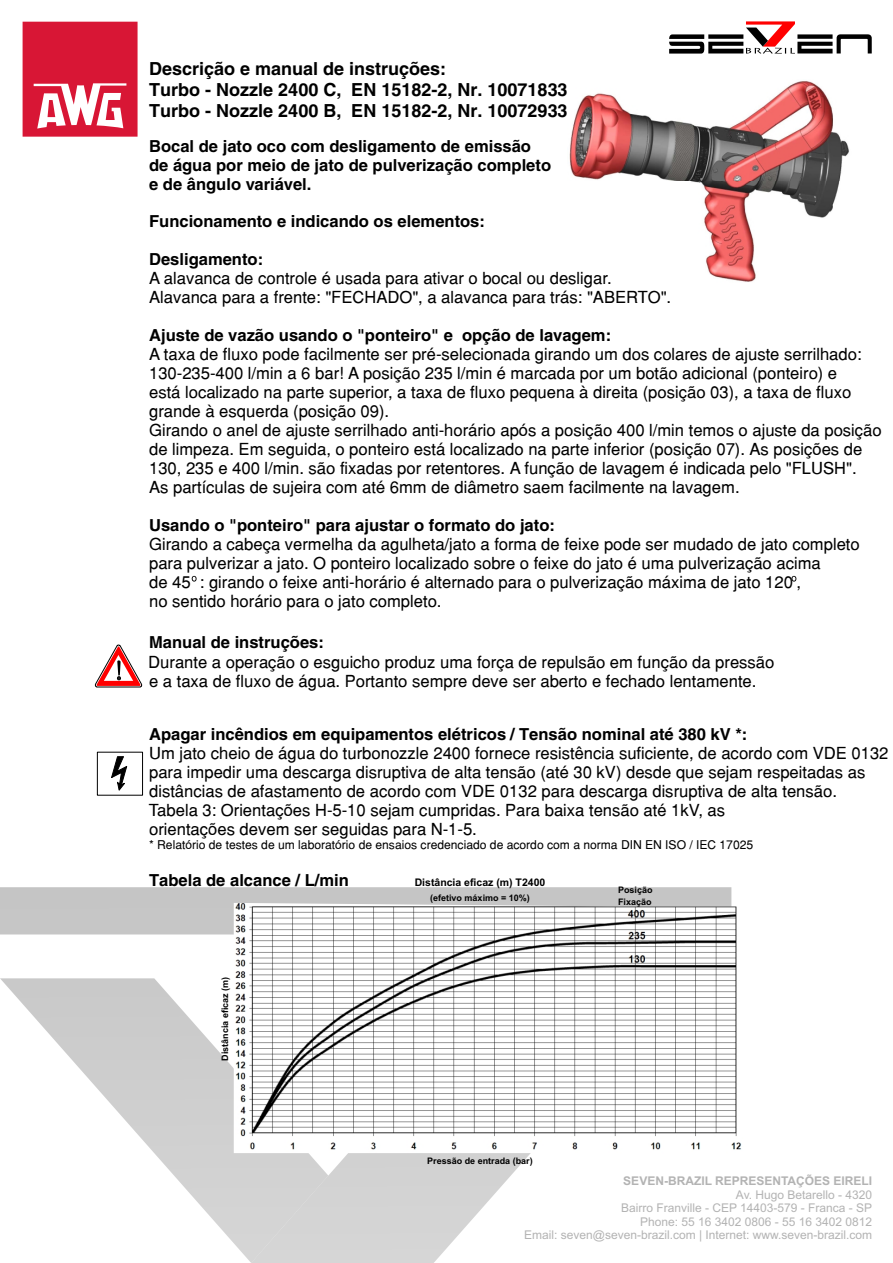
<style>
.page{position:relative;width:893px;height:1263px;background:#fff}
.page>*{position:absolute;margin:0;border:0;box-sizing:border-box;transform-origin:0 0}
.t1{font:700 18px/20.7px "Helvetica";color:#000}
.t2{font:16.5px/19px "Helvetica";color:#000}
.t3{font:700 16.5px/19px "Helvetica";color:#000}
.t4{font:12px/13.4px "Arial";color:#b3b3b3;text-align:right}
.t5{font:12px "Helvetica";color:#000}
.t6{font:700 12px "Arial";color:#b3b3b3}
.t7{font:700 10.5px "Arial";color:#000}
.t8{font:700 9px/11.6px "Arial";color:#000}
</style>
<div class="page">
<svg style="left:669px;top:21px;width:203px;height:33px"></svg>
<svg style="left:0;top:887px;width:731px;height:376px"></svg>
<svg style="left:0;top:978px;width:328px;height:285px"></svg>
<img style="left:234px;top:903px;width:508px;height:250px">
<svg style="left:95px;top:645px;width:47px;height:42px"></svg>
<div style="left:97px;top:752px;width:46px;height:43px;border:1px solid #000"></div>
<svg style="left:111px;top:756px;width:16px;height:34px"></svg>
<img style="left:569px;top:81px;width:280px;height:201px">
<svg style="left:192px;top:576px;width:5px;height:6px"></svg>
<svg style="left:791px;top:576px;width:5px;height:6px"></svg>
<div style="left:23px;top:22px;width:114px;height:114px;background:#d81635"></div>
<svg style="left:34px;top:83px;width:92px;height:46px"></svg>
<p class="t1" style="left:149px;top:59px;width:420px">Descrição e manual de instruções:<br>Turbo - Nozzle 2400 C, EN 15182-2, Nr. 10071833<br>Turbo - Nozzle 2400 B, EN 15182-2, Nr. 10072933</p>
<p class="t3" style="left:149px;top:138px;width:403px">Bocal de jato oco com desligamento de emissão de água por meio de jato de pulverização completo e de ângulo variável.</p>
<p class="t3" style="left:149px;top:213px;width:337px">Funcionamento e indicando os elementos:</p>
<p class="t3" style="left:149px;top:250px;width:116px">Desligamento:</p>
<p class="t2" style="left:149px;top:271px;width:523px">A alavanca de controle é usada para ativar o bocal ou desligar.<br>Alavanca para a frente: "FECHADO", a alavanca para trás: "ABERTO".</p>
<p class="t3" style="left:149px;top:326px;width:464px">Ajuste de vazão usando o "ponteiro" e opção de lavagem:</p>
<p class="t2" style="left:149px;top:346px;width:734px">A taxa de fluxo pode facilmente ser pré-selecionada girando um dos colares de ajuste serrilhado:<br>130-235-400 l/min a 6 bar! A posição 235 l/min é marcada por um botão adicional (ponteiro) e<br>está localizado na parte superior, a taxa de fluxo pequena à direita (posição 03), a taxa de fluxo grande à esquerda (posição 09).<br>Girando o anel de ajuste serrilhado anti-horário após a posição 400 l/min temos o ajuste da posição de limpeza. Em seguida, o ponteiro está localizado na parte inferior (posição 07). As posições de 130, 235 e 400 l/min. são fixadas por retentores. A função de lavagem é indicada pelo "FLUSH".<br>As partículas de sujeira com até 6mm de diâmetro saem facilmente na lavagem.</p>
<p class="t3" style="left:149px;top:516px;width:407px">Usando o "ponteiro" para ajustar o formato do jato:</p>
<p class="t2" style="left:149px;top:536px;width:712px">Girando a cabeça vermelha da agulheta/jato a forma de feixe pode ser mudado de jato completo para pulverizar a jato. O ponteiro localizado sobre o feixe do jato é uma pulverização acima</p>
<p class="t2" style="left:149px;top:574px;width:653px">de 45 : girando o feixe anti-horário é alternado para o pulverização máxima de jato 120 , no sentido horário para o jato completo.</p>
<p class="t3" style="left:149px;top:634px;width:176px">Manual de instruções:</p>
<p class="t2" style="left:148px;top:654px;width:628px">Durante a operação o esguicho produz uma força de repulsão em função da pressão e a taxa de fluxo de água. Portanto sempre deve ser aberto e fechado lentamente.</p>
<p class="t3" style="left:149px;top:725px;width:600px">Apagar incêndios em equipamentos elétricos / Tensão nominal até 380 kV *:</p>
<p class="t2" style="left:149px;top:745px;width:741px">Um jato cheio de água do turbonozzle 2400 fornece resistência suficiente, de acordo com VDE 0132 para impedir uma descarga disruptiva de alta tensão (até 30 kV) desde que sejam respeitadas as distâncias de afastamento de acordo com VDE 0132 para descarga disruptiva de alta tensão.<br>Tabela 3: Orientações H-5-10 sejam cumpridas. Para baixa tensão até 1kV, as<br>orientações devem ser seguidas para N-1-5.</p>
<p class="t5" style="left:149px;top:840px;width:606px">* Relatório de testes de um laboratório de ensaios credenciado de acordo com a norma DIN EN ISO / IEC 17025</p>
<p class="t3" style="left:149px;top:871px;width:201px">Tabela de alcance / L/min</p>
<p class="t7" style="left:415px;top:878px;width:132px">Distância eficaz (m) T2400</p>
<p class="t8" style="left:430px;top:893px;width:101px">(efetivo máximo = 10%)</p>
<p class="t8" style="left:618px;top:885px;width:36px">Posição<br>Fixação</p>
<p class="t8" style="left:220px;top:1061px;width:86px;rotate:-90deg">Distância eficaz (m)</p>
<p class="t8" style="left:427px;top:1156px;width:107px">Pressão de entrada (bar)</p>
<p class="t6" style="left:623px;top:1177px;width:250px">SEVEN-BRAZIL REPRESENTAÇÕES EIRELI</p>
<p class="t4" style="left:524px;top:1189px;width:350px">Av. Hugo Betarello - 4320<br>Bairro Franville - CEP 14403-579 - Franca - SP<br>Phone: 55 16 3402 0806 - 55 16 3402 0812<br>Email: seven@seven-brazil.com | Internet: www.seven-brazil.com</p>
</div>
